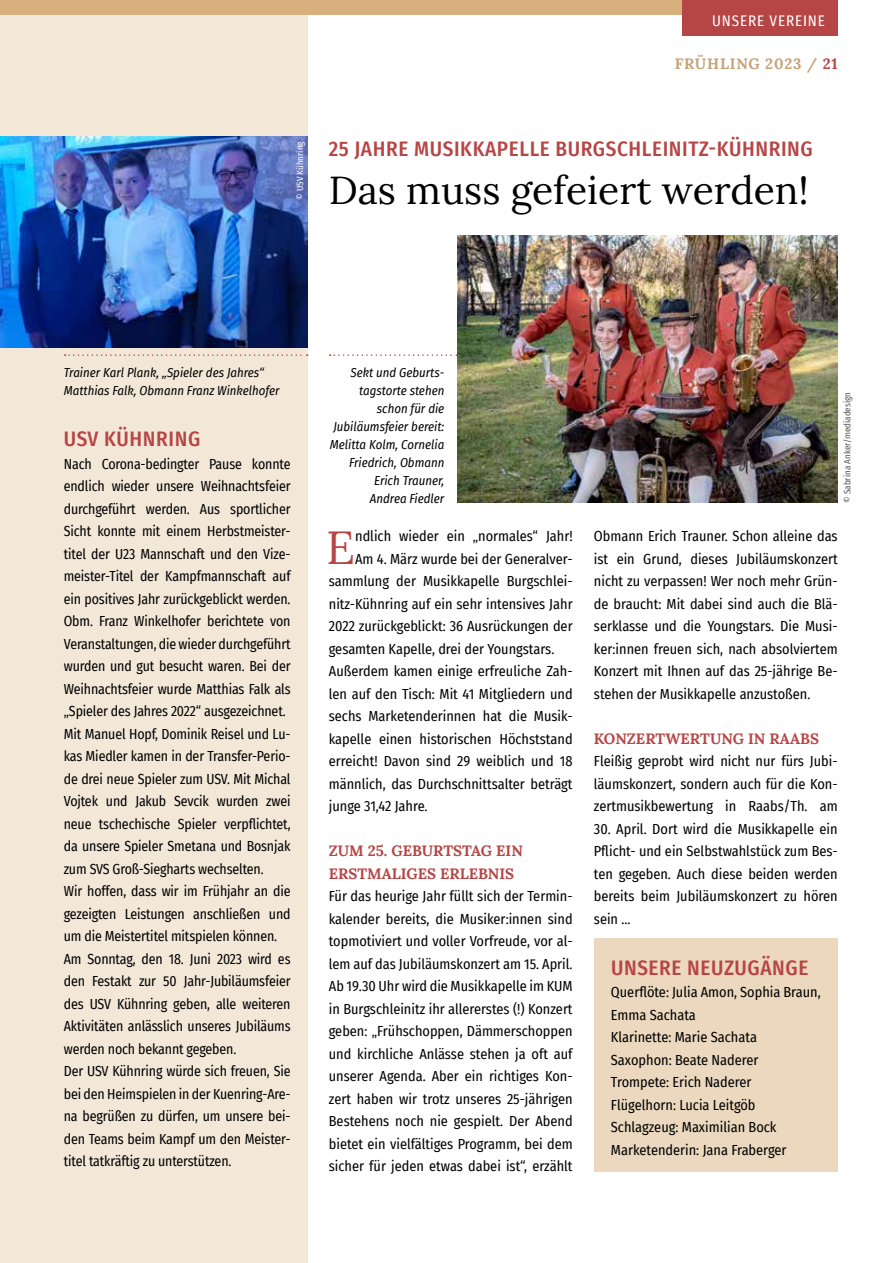
<style>
.page{position:relative;width:893px;height:1263px;background:#fff}
.page>*{position:absolute;margin:0;border:0;box-sizing:border-box;transform-origin:0 0}
.t1{font:46.35px "Lora";color:#b64545}
.t2{font:39px "Lora";color:#000}
.t3{font:500 21px "Fira Sans Condensed";letter-spacing:.03em;color:#b64545}
.t4{font:700 15px/22.5px "Lora";color:#b64545}
.t5{font:700 15px "Lora";letter-spacing:.05em;color:#c5a176}
.t6{font:15px "Fira Sans Condensed";letter-spacing:.06em;color:#fff}
.t7{font:14.25px/22.5px "Fira Sans Condensed";letter-spacing:-.01em;color:#000;text-align:justify}
.t8{font:italic 12.75px/18px "Fira Sans Condensed";color:#000}
.t9{font:9px "Fira Sans Condensed";color:#58585a}
.t10{font:9px "Fira Sans Condensed";color:#fff}
.s1{color:#b64545}
</style>
<div class="page">
<div style="left:0;top:0;width:308px;height:1263px;background:#f3e7d8"></div>
<svg style="left:65px;top:354px;width:243px;height:2px"></svg>
<img style="left:0;top:136px;width:308px;height:212px">
<img style="left:457px;top:236px;width:381px;height:267px">
<div style="left:594px;top:938px;width:244px;height:233px;background:#ebd8be"></div>
<svg style="left:330px;top:354px;width:127px;height:2px"></svg>
<div style="left:0;top:0;width:829px;height:15px;background:#d8b07e"></div>
<div style="left:682px;top:0;width:156px;height:35px;background:#b64545"></div>
<p class="t6" style="left:712px;top:9px;width:114px">UNSERE VEREINE</p>
<p class="t5" style="left:675px;top:52px;width:164px">FRÜHLING 2023 / <span class="s1">21</span></p>
<p class="t10" style="left:293px;top:200px;width:60px;rotate:-90deg">© USV Kühnring</p>
<h3 class="t3" style="left:329px;top:132px;width:485px">25 JAHRE MUSIKKAPELLE BURGSCHLEINITZ-KÜHNRING</h3>
<h2 class="t2" style="left:329px;top:160px;width:482px">Das muss gefeiert werden!</h2>
<p class="t8" style="left:64px;top:363px;width:217px">Trainer Karl Plank, „Spieler des Jahres“<br>Matthias Falk, Obmann Franz Winkelhofer</p>
<h3 class="t3" style="left:64px;top:422px;width:138px">USV KÜHNRING</h3>
<p class="t7" style="left:64px;top:452px;width:228px;text-align:left">Nach Corona-bedingter Pause konnte endlich wieder unsere Weihnachtsfeier durchgeführt werden. Aus sportlicher Sicht konnte mit einem Herbstmeister&shy;titel der U23 Mannschaft und den Vize&shy;meister-Titel der Kampfmannschaft auf ein positives Jahr zurückgeblickt werden.<br>Obm. Franz Winkelhofer berichtete von Veranstaltungen, die wieder durchgeführt wurden und gut besucht waren. Bei der Weihnachtsfeier wurde Matthias Falk als „Spieler des Jahres 2022“ ausgezeichnet.<br>Mit Manuel Hopf, Dominik Reisel und Lu&shy;kas Miedler kamen in der Transfer-Perio&shy;de drei neue Spieler zum USV. Mit Michal Vojtek und Jakub Sevcik wurden zwei neue tschechische Spieler verpflichtet, da unsere Spieler Smetana und Bosnjak zum SVS Groß-Siegharts wechselten.<br>Wir hoffen, dass wir im Frühjahr an die gezeigten Leistungen anschließen und um die Meistertitel mitspielen können.<br>Am Sonntag, den 18. Juni 2023 wird es den Festakt zur 50 Jahr-Jubiläumsfeier des USV Kühnring geben, alle weiteren Aktivitäten anlässlich unseres Jubiläums werden noch bekannt gegeben.<br>Der USV Kühnring würde sich freuen, Sie bei den Heimspielen in der Kuenring-Are&shy;na begrüßen zu dürfen, um unsere bei&shy;den Teams beim Kampf um den Meister&shy;titel tatkräftig zu unterstützen.</p>
<p class="t8" style="left:330px;top:363px;width:116px;text-align:right">Sekt und Geburts&shy;tagstorte stehen schon für die<br>Jubiläumsfeier bereit:<br>Melitta Kolm, Cornelia<br>Friedrich, Obmann<br>Erich Trauner,<br>Andrea Fiedler</p>
<h1 class="t1" style="left:326px;top:512px;width:30px">E</h1>
<p class="t7" style="left:355px;top:524px;width:219px">ndlich wieder ein „normales“ Jahr!</p>
<p class="t7" style="left:355px;top:547px;width:219px">Am 4. März wurde bei der Generalver-</p>
<p class="t7" style="left:329px;top:569px;width:245px">sammlung der Musikkapelle Burgschlei-</p>
<p class="t7" style="left:329px;top:592px;width:245px">nitz-Kühnring auf ein sehr intensives Jahr</p>
<p class="t7" style="left:329px;top:614px;width:245px">2022 zurückgeblickt: 36 Ausrückungen der</p>
<p class="t7" style="left:329px;top:637px;width:227px">gesamten Kapelle, drei der Youngstars.</p>
<p class="t7" style="left:329px;top:659px;width:245px">Außerdem kamen einige erfreuliche Zah-</p>
<p class="t7" style="left:329px;top:682px;width:245px">len auf den Tisch: Mit 41 Mitgliedern und</p>
<p class="t7" style="left:329px;top:704px;width:245px">sechs Marketenderinnen hat die Musik-</p>
<p class="t7" style="left:329px;top:727px;width:245px">kapelle einen historischen Höchststand</p>
<p class="t7" style="left:329px;top:749px;width:245px">erreicht! Davon sind 29 weiblich und 18</p>
<p class="t7" style="left:329px;top:772px;width:245px">männlich, das Durchschnittsalter beträgt</p>
<p class="t7" style="left:329px;top:794px;width:100px">junge 31,42 Jahre.</p>
<p class="t4" style="left:329px;top:838px;width:196px">ZUM 25. GEBURTSTAG EIN<br>ERSTMALIGES ERLEBNIS</p>
<p class="t7" style="left:329px;top:884px;width:245px">Für das heurige Jahr füllt sich der Termin&shy;kalender bereits, die Musiker:innen sind topmotiviert und voller Vorfreude, vor al&shy;lem auf das Jubiläumskonzert am 15. April.<br>Ab 19.30 Uhr wird die Musikkapelle im KUM in Burgschleinitz ihr allererstes (!) Konzert geben: „Frühschoppen, Dämmerschoppen und kirchliche Anlässe stehen ja oft auf unserer Agenda. Aber ein richtiges Kon&shy;zert haben wir trotz unseres 25-jährigen Bestehens noch nie gespielt. Der Abend bietet ein vielfältiges Programm, bei dem sicher für jeden etwas dabei ist“, erzählt</p>
<p class="t9" style="left:840px;top:503px;width:112px;rotate:-90deg">© Sabrina Anker/mediadesign</p>
<p class="t7" style="left:594px;top:524px;width:245px">Obmann Erich Trauner. Schon alleine das ist ein Grund, dieses Jubiläumskonzert nicht zu verpassen! Wer noch mehr Grün&shy;de braucht: Mit dabei sind auch die Blä&shy;serklasse und die Youngstars. Die Musi&shy;ker:innen freuen sich, nach absolviertem Konzert mit Ihnen auf das 25-jährige Be&shy;stehen der Musikkapelle anzustoßen.</p>
<p class="t4" style="left:594px;top:726px;width:227px">KONZERTWERTUNG IN RAABS</p>
<p class="t7" style="left:594px;top:749px;width:245px">Fleißig geprobt wird nicht nur fürs Jubi&shy;läumskonzert, sondern auch für die Kon&shy;zertmusikbewertung in Raabs/Th. am</p>
<p class="t7" style="left:594px;top:817px;width:245px">30. April. Dort wird die Musikkapelle ein Pflicht- und ein Selbstwahlstück zum Bes&shy;ten gegeben. Auch diese beiden werden bereits beim Jubiläumskonzert zu hören sein ...</p>
<h3 class="t3" style="left:611px;top:950px;width:199px">UNSERE NEUZUGÄNGE</h3>
<p class="t7" style="left:611px;top:980px;width:211px;text-align:left">Querflöte: Julia Amon, Sophia Braun,<br>Emma Sachata<br>Klarinette: Marie Sachata<br>Saxophon: Beate Naderer<br>Trompete: Erich Naderer<br>Flügelhorn: Lucia Leitgöb<br>Schlagzeug: Maximilian Bock<br>Marketenderin: Jana Fraberger</p>
</div>
